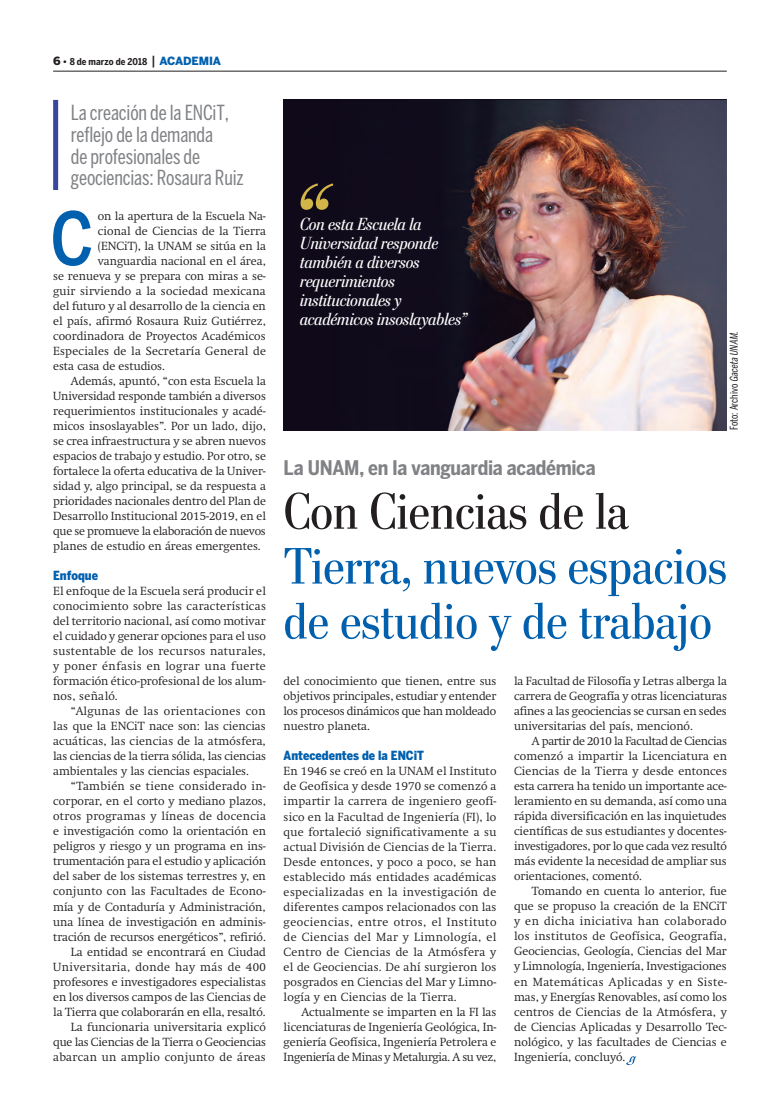
<style>
.page{position:relative;width:780px;height:1117px;background:#fff}
.page>*{position:absolute;margin:0;border:0;box-sizing:border-box;transform-origin:0 0}
._3_0_Tex_Cap_4_COLOR{font:500 72.38px "Benton Sans Cond";color:#0160ae}
._1_0_Cabeza_Principa{font:51.25px/54.9px "Stilson";color:#0160ae}
._2_0_Sumario{font:20.62px/21.9px "Benton Sans Comp";letter-spacing:-.01em;color:#808285}
._0_0_Balazo{font:700 20px "Benton Sans Cond";letter-spacing:-.015em;color:#808285}
.Frase{font:italic 17.5px/18.9px "Stilson";color:#fff}
._3_0_Descanso{font:900 12.5px "Benton Sans Cond";color:#0160ae}
._3_0_Texto{font:300 11.62px/15px "Swift";color:#231f20;text-align:justify}
._3_0_Tex_Cap_4_COLOR-2{font:300 11.62px "Swift";letter-spacing:.005em;color:#231f20}
._4_0_Crédito_de_foto{font:10.62px "Benton Sans Comp";color:#231f20}
._9_0_Folio_Fecha{font:700 9.38px "Benton Sans Cond";letter-spacing:.01em;color:#231f20}
.s1{font-family:"Benton Sans";font-weight:900;font-size:11.25px}
.s2{font-family:"Benton Sans";font-weight:900}
.s3{font-weight:500;font-size:12.5px}
.s4{font-family:"Benton Sans";font-weight:900;font-size:11.25px;color:#0160ae}
.s5{font-style:italic}
.s6{color:#231f20}
</style>
<div class="page">
<img style="left:283px;top:100px;width:443px;height:330px">
<hr style="left:53px;top:71px;width:673px;height:1px;background:#231f20">
<div style="left:53px;top:100px;width:5px;height:90px;background:#37489e"></div>
<svg style="left:626px;top:1056px;width:10px;height:8px"></svg>
<svg style="left:300px;top:183px;width:33px;height:27px"></svg>
<p class="_9_0_Folio_Fecha" style="left:53px;top:56px;width:169px"><span class="s1">6</span> <span class="s2">•</span> 8 de marzo de 2018 <span class="s3">|</span> <span class="s4">ACADEMIA</span></p>
<p class="_2_0_Sumario" style="left:71px;top:101px;width:174px">La creación de la ENCiT, reflejo de la demanda<br>de profesionales de geociencias: Rosaura Ruiz</p>
<p class="_3_0_Tex_Cap_4_COLOR" style="left:50px;top:196px;width:45px">C</p>
<p class="_3_0_Tex_Cap_4_COLOR-2" style="left:98px;top:209px;width:169px">on la apertura de la Escuela Na-</p>
<p class="_3_0_Tex_Cap_4_COLOR-2" style="left:98px;top:224px;width:169px">cional de Ciencias de la Tierra</p>
<p class="_3_0_Tex_Cap_4_COLOR-2" style="left:98px;top:239px;width:169px">(ENCiT), la UNAM se sitúa en la</p>
<p class="_3_0_Tex_Cap_4_COLOR-2" style="left:98px;top:254px;width:169px">vanguardia nacional en el área,</p>
<p class="_3_0_Tex_Cap_4_COLOR-2" style="left:53px;top:269px;width:214px">se renueva y se prepara con miras a se-</p>
<p class="_3_0_Tex_Cap_4_COLOR-2" style="left:53px;top:284px;width:214px">guir sirviendo a la sociedad mexicana</p>
<p class="_3_0_Tex_Cap_4_COLOR-2" style="left:53px;top:299px;width:214px">del futuro y al desarrollo de la ciencia en</p>
<p class="_3_0_Tex_Cap_4_COLOR-2" style="left:53px;top:314px;width:214px">el país, afirmó Rosaura Ruiz Gutiérrez,</p>
<p class="_3_0_Tex_Cap_4_COLOR-2" style="left:53px;top:329px;width:214px">coordinadora de Proyectos Académicos</p>
<p class="_3_0_Tex_Cap_4_COLOR-2" style="left:53px;top:344px;width:214px">Especiales de la Secretaría General de</p>
<p class="_3_0_Tex_Cap_4_COLOR-2" style="left:53px;top:359px;width:113px">esta casa de estudios.</p>
<p class="_3_0_Texto" style="left:53px;top:373px;width:214px;text-indent:18px">Además, apuntó, “con esta Escuela la Universidad responde también a diversos requerimientos institucionales y acadé&shy;micos insoslayables”. Por un lado, dijo, se crea infraestructura y se abren nuevos espacios de trabajo y estudio. Por otro, se fortalece la oferta educativa de la Univer&shy;sidad y, algo principal, se da respuesta a prioridades nacionales dentro del Plan de Desarrollo Institucional 2015-2019, en el que se promueve la elaboración de nuevos planes de estudio en áreas emergentes.</p>
<p class="_3_0_Descanso" style="left:53px;top:568px;width:46px">Enfoque</p>
<p class="_3_0_Texto" style="left:53px;top:583px;width:214px">El enfoque de la Escuela será producir el conocimiento sobre las características del territorio nacional, así como motivar el cuidado y generar opciones para el uso sustentable de los recursos naturales, y poner énfasis en lograr una fuerte formación ético-profesional de los alum&shy;nos, señaló.</p>
<p class="_3_0_Texto" style="left:53px;top:703px;width:214px;text-indent:18px">“Algunas de las orientaciones con las que la ENCiT nace son: las ciencias acuáticas, las ciencias de la atmósfera, las ciencias de la tierra sólida, las ciencias ambientales y las ciencias espaciales.</p>
<p class="_3_0_Texto" style="left:53px;top:778px;width:214px;text-indent:18px">“También se tiene considerado in&shy;corporar, en el corto y mediano plazos, otros programas y líneas de docencia e investigación como la orientación en peligros y riesgo y un programa en ins&shy;trumentación para el estudio y aplicación del saber de los sistemas terrestres y, en conjunto con las Facultades de Econo&shy;mía y de Contaduría y Administración, una línea de investigación en adminis&shy;tración de recursos energéticos”, refirió.</p>
<p class="_3_0_Texto" style="left:53px;top:943px;width:214px;text-indent:18px">La entidad se encontrará en Ciudad Universitaria, donde hay más de 400 profesores e investigadores especialistas en los diversos campos de las Ciencias de la Tierra que colaborarán en ella, resaltó.</p>
<p class="_3_0_Texto" style="left:53px;top:1018px;width:214px;text-indent:18px">La funcionaria universitaria explicó que las Ciencias de la Tierra o Geociencias abarcan un amplio conjunto de áreas</p>
<p class="Frase" style="left:300px;top:215px;width:168px">Con esta Escuela la<br>Universidad responde también a diversos requerimientos institucionales y académicos insoslayables”</p>
<p class="_4_0_Crédito_de_foto" style="left:727px;top:430px;width:100px;rotate:-90deg">Foto: Archivo <span class="s5">Gaceta UNAM</span>.</p>
<p class="_0_0_Balazo" style="left:283px;top:456px;width:313px">La UNAM, en la vanguardia académica</p>
<p class="_1_0_Cabeza_Principa" style="left:283px;top:484px;width:444px"><span class="s6">Con Ciencias de la<br></span>Tierra, nuevos espacios de estudio y de trabajo</p>
<p class="_3_0_Texto" style="left:283px;top:673px;width:214px">del conocimiento que tienen, entre sus objetivos principales, estudiar y entender los procesos dinámicos que han moldeado nuestro planeta.</p>
<p class="_3_0_Descanso" style="left:283px;top:748px;width:142px">Antecedentes de la ENCiT</p>
<p class="_3_0_Texto" style="left:283px;top:763px;width:214px">En 1946 se creó en la UNAM el Instituto de Geofísica y desde 1970 se comenzó a impartir la carrera de ingeniero geofí&shy;sico en la Facultad de Ingeniería (FI), lo que fortaleció significativamente a su actual División de Ciencias de la Tierra.<br>Desde entonces, y poco a poco, se han establecido más entidades académicas especializadas en la investigación de diferentes campos relacionados con las geociencias, entre otros, el Instituto de Ciencias del Mar y Limnología, el Centro de Ciencias de la Atmósfera y el de Geociencias. De ahí surgieron los posgrados en Ciencias del Mar y Limno&shy;logía y en Ciencias de la Tierra.</p>
<p class="_3_0_Texto" style="left:283px;top:1003px;width:214px;text-indent:18px">Actualmente se imparten en la FI las licenciaturas de Ingeniería Geológica, In&shy;geniería Geofísica, Ingeniería Petrolera e Ingeniería de Minas y Metalurgia. A su vez,</p>
<p class="_3_0_Texto" style="left:514px;top:673px;width:214px">la Facultad de Filosofía y Letras alberga la carrera de Geografía y otras licenciaturas afines a las geociencias se cursan en sedes universitarias del país, mencionó.</p>
<p class="_3_0_Texto" style="left:514px;top:733px;width:214px;text-indent:18px">A partir de 2010 la Facultad de Ciencias comenzó a impartir la Licenciatura en Ciencias de la Tierra y desde entonces esta carrera ha tenido un importante ace&shy;leramiento en su demanda, así como una rápida diversificación en las inquietudes científicas de sus estudiantes y docentes&shy;investigadores, por lo que cada vez resultó más evidente la necesidad de ampliar sus orientaciones, comentó.</p>
<p class="_3_0_Texto" style="left:514px;top:883px;width:214px;text-indent:18px">Tomando en cuenta lo anterior, fue que se propuso la creación de la ENCiT y en dicha iniciativa han colaborado los institutos de Geofísica, Geografía, Geociencias, Geología, Ciencias del Mar y Limnología, Ingeniería, Investigaciones en Matemáticas Aplicadas y en Siste&shy;mas, y Energías Renovables, así como los centros de Ciencias de la Atmósfera, y de Ciencias Aplicadas y Desarrollo Tec&shy;nológico, y las facultades de Ciencias e Ingeniería, concluyó.</p>
</div>
